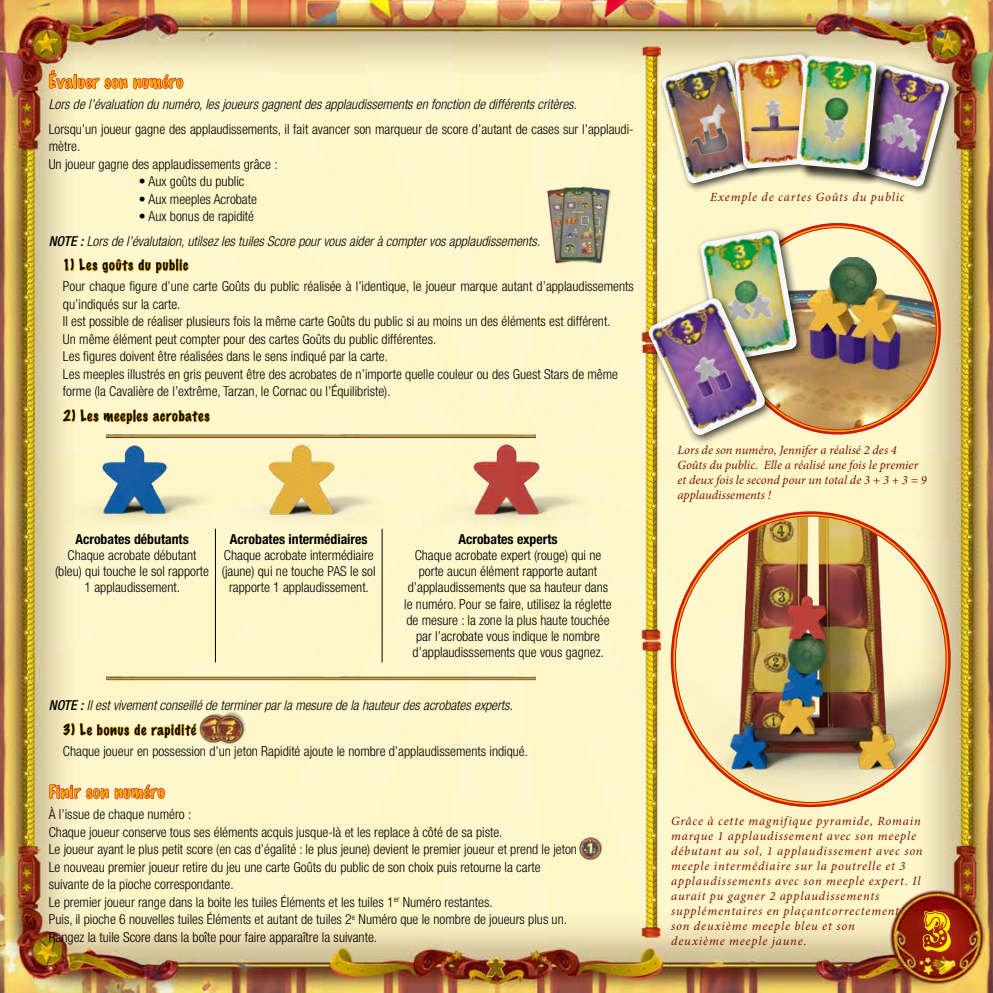
<style>
.page{position:relative;width:993px;height:993px;background:#fff}
.page>*{position:absolute;margin:0;border:0;box-sizing:border-box;transform-origin:0 0}
.t1{font:55px "Zebrawood Std";color:#ffed00}
.t2{font:100 16.25px "Marker Felt";letter-spacing:.06em;color:#f8b000}
.t3{font:300 condensed 13.75px/17.5px "Helvetica Neue LT Std";color:#000}
.t4{font:italic 300 condensed 13.75px/24.6px "Helvetica Neue LT Std";color:#000}
.t5{font:100 13.75px "Marker Felt";letter-spacing:.06em;color:#000}
.t6{font:700 condensed 13.75px "Helvetica Neue LT Std";color:#000}
.t7{font:italic 12.5px/15px "Minion Pro";letter-spacing:.065em;color:#7d1206}
.t8{font:italic 12.5px/15px "Minion Pro";color:#7d1206}
.s1{font-size:21.25px}
.s2{font-style:normal}
.s3{font-weight:500}
</style>
<div class="page">
<img style="left:0;top:0;width:992px;height:992px">
<img style="left:888px;top:888px;width:95px;height:95px">
<img style="left:640px;top:46px;width:20px;height:891px">
<div style="left:850px;top:61px;width:107px;height:134px;background:#000;opacity:.75"></div>
<img style="left:853px;top:65px;width:97px;height:123px">
<img style="left:891px;top:85px;width:47px;height:78px">
<img style="left:903px;top:79px;width:16px;height:16px">
<svg style="left:48px;top:69px;width:136px;height:40px"></svg>
<svg style="left:64px;top:258px;width:125px;height:16px"></svg>
<svg style="left:63px;top:409px;width:44px;height:15px"></svg>
<hr style="left:215px;top:528px;width:1px;height:134px;background:#000">
<hr style="left:381px;top:528px;width:1px;height:134px;background:#000">
<svg style="left:63px;top:722px;width:134px;height:16px"></svg>
<svg style="left:48px;top:781px;width:118px;height:54px"></svg>
<img style="left:673px;top:514px;width:274px;height:289px">
<img style="left:775px;top:257px;width:163px;height:175px">
<img style="left:52px;top:444px;width:333px;height:81px">
<img style="left:422px;top:445px;width:168px;height:80px">
<img style="left:198px;top:707px;width:49px;height:41px">
<div style="left:695px;top:226px;width:112px;height:145px;background:#000;opacity:.75"></div>
<img style="left:699px;top:231px;width:98px;height:130px">
<img style="left:706px;top:247px;width:83px;height:91px">
<img style="left:732px;top:244px;width:16px;height:16px">
<div style="left:643px;top:293px;width:132px;height:152px;background:#000;opacity:.75"></div>
<img style="left:646px;top:298px;width:121px;height:139px">
<img style="left:665px;top:323px;width:87px;height:92px">
<img style="left:678px;top:318px;width:18px;height:18px">
<div style="left:658px;top:58px;width:107px;height:134px;background:#000;opacity:.75"></div>
<img style="left:660px;top:62px;width:98px;height:122px">
<img style="left:680px;top:101px;width:50px;height:60px">
<img style="left:690px;top:76px;width:16px;height:15px">
<div style="left:730px;top:50px;width:93px;height:127px;background:#000;opacity:.75"></div>
<img style="left:734px;top:54px;width:81px;height:115px">
<img style="left:739px;top:71px;width:56px;height:80px">
<img style="left:763px;top:65px;width:14px;height:13px">
<div style="left:798px;top:58px;width:93px;height:127px;background:#000;opacity:.75"></div>
<img style="left:795px;top:56px;width:81px;height:114px">
<img style="left:797px;top:72px;width:78px;height:88px">
<img style="left:832px;top:66px;width:14px;height:14px">
<img style="left:578px;top:836px;width:24px;height:24px">
<img style="left:547px;top:186px;width:63px;height:78px">
<img style="left:107px;top:401px;width:428px;height:47px">
<img style="left:107px;top:643px;width:428px;height:54px">
<p class="t2" style="left:49px;top:69px;width:136px"><span class="s1">É</span>valuer son numéro</p>
<p class="t4" style="left:49px;top:92px;width:529px">Lors de l’évaluation du numéro, les joueurs gagnent des applaudissements en fonction de différents critères.</p>
<p class="t3" style="left:49px;top:120px;width:586px">Lorsqu’un joueur gagne des applaudissements, il fait avancer son marqueur de score d’autant de cases sur l’applaudi&shy;mètre.<br>Un joueur gagne des applaudissements grâce :</p>
<p class="t3" style="left:139px;top:172px;width:107px">• Aux goûts du public</p>
<p class="t3" style="left:139px;top:190px;width:120px">• Aux meeples Acrobate</p>
<p class="t4" style="left:49px;top:204px;width:492px;text-indent:90px"><span class="s2">• Aux bonus de rapidité<br></span><span class="s3">NOTE :</span> Lors de l’évalutaion, utilsez les tuiles Score pour vous aider à compter vos applaudissements.</p>
<p class="t5" style="left:63px;top:254px;width:127px">1) Les goûts du public</p>
<p class="t3" style="left:63px;top:277px;width:572px">Pour chaque figure d’une carte Goûts du public réalisée à l’identique, le joueur marque autant d’applaudissements qu’indiqués sur la carte.<br>Il est possible de réaliser plusieurs fois la même carte Goûts du public si au moins un des éléments est différent.<br>Un même élément peut compter pour des cartes Goûts du public différentes.<br>Les figures doivent être réalisées dans le sens indiqué par la carte.<br>Les meeples illustrés en gris peuvent être des acrobates de n’importe quelle couleur ou des Guest Stars de même forme (la Cavalière de l’extrême, Tarzan, le Cornac ou l’Équilibriste).</p>
<p class="t5" style="left:63px;top:405px;width:148px">2) Les meeples acrobates</p>
<p class="t6" style="left:75px;top:530px;width:115px">Acrobates débutants</p>
<p class="t3" style="left:55px;top:546px;width:155px;line-height:16.2px;text-align:center">Chaque acrobate débutant (bleu) qui touche le sol rapporte<br>1 applaudissement.</p>
<p class="t6" style="left:230px;top:530px;width:139px">Acrobates intermédiaires</p>
<p class="t3" style="left:222px;top:546px;width:155px;line-height:16.2px;text-align:center">Chaque acrobate intermédiaire (jaune) qui ne touche PAS le sol rapporte 1 applaudissement.</p>
<p class="t6" style="left:458px;top:530px;width:101px">Acrobates experts</p>
<p class="t3" style="left:404px;top:546px;width:209px;line-height:16.2px;text-align:center">Chaque acrobate expert (rouge) qui ne porte aucun élément rapporte autant d’applaudissements que sa hauteur dans le numéro. Pour se faire, utilisez la réglette de mesure : la zone la plus haute touchée par l’acrobate vous indique le nombre d’applaudisssements que vous gagnez.</p>
<p class="t4" style="left:49px;top:693px;width:465px"><span class="s3">NOTE :</span> Il est vivement conseillé de terminer par la mesure de la hauteur des acrobates experts.</p>
<p class="t5" style="left:63px;top:718px;width:135px">3) Le bonus de rapidité</p>
<p class="t3" style="left:63px;top:741px;width:466px">Chaque joueur en possession d’un jeton Rapidité ajoute le nombre d’applaudissements indiqué.</p>
<p class="t2" style="left:49px;top:778px;width:117px">Finir son numéro</p>
<p class="t3" style="left:49px;top:805px;width:529px">À l’issue de chaque numéro :<br>Chaque joueur conserve tous ses éléments acquis jusque-là et les replace à côté de sa piste.<br>Le joueur ayant le plus petit score (en cas d’égalité : le plus jeune) devient le premier joueur et prend le jeton Le nouveau premier joueur retire du jeu une carte Goûts du public de son choix puis retourne la carte suivante de la pioche correspondante.<br>Le premier joueur range dans la boite les tuiles Éléments et les tuiles 1<sup>er</sup> Numéro restantes.<br>Puis, il pioche 6 nouvelles tuiles Éléments et autant de tuiles 2<sup>e</sup> Numéro que le nombre de joueurs plus un.<br>Rangez la tuile Score dans la boîte pour faire apparaître la suivante.</p>
<p class="t7" style="left:709px;top:189px;width:196px">Exemple de cartes Goûts du public</p>
<p class="t8" style="left:677px;top:442px;width:251px">Lors de son numéro, Jennifer a réalisé 2 des 4<br>Goûts du public. Elle a réalisé une fois le premier et deux fois le second pour un total de 3 + 3 + 3 = 9 applaudissements !</p>
<p class="t7" style="left:671px;top:813px;width:253px">Grâce à cette magnifique pyramide, Romain marque 1 applaudissement avec son meeple débutant au sol, 1 applaudissement avec son meeple intermédiaire sur la poutrelle et 3 applaudissements avec son meeple expert. Il aurait pu gagner 2 applaudissements supplémentaires en plaçantcorrectement<br>son deuxième meeple bleu et son<br>deuxième meeple jaune.</p>
<h1 class="t1" style="left:921px;top:900px;width:30px">3</h1>
</div>
